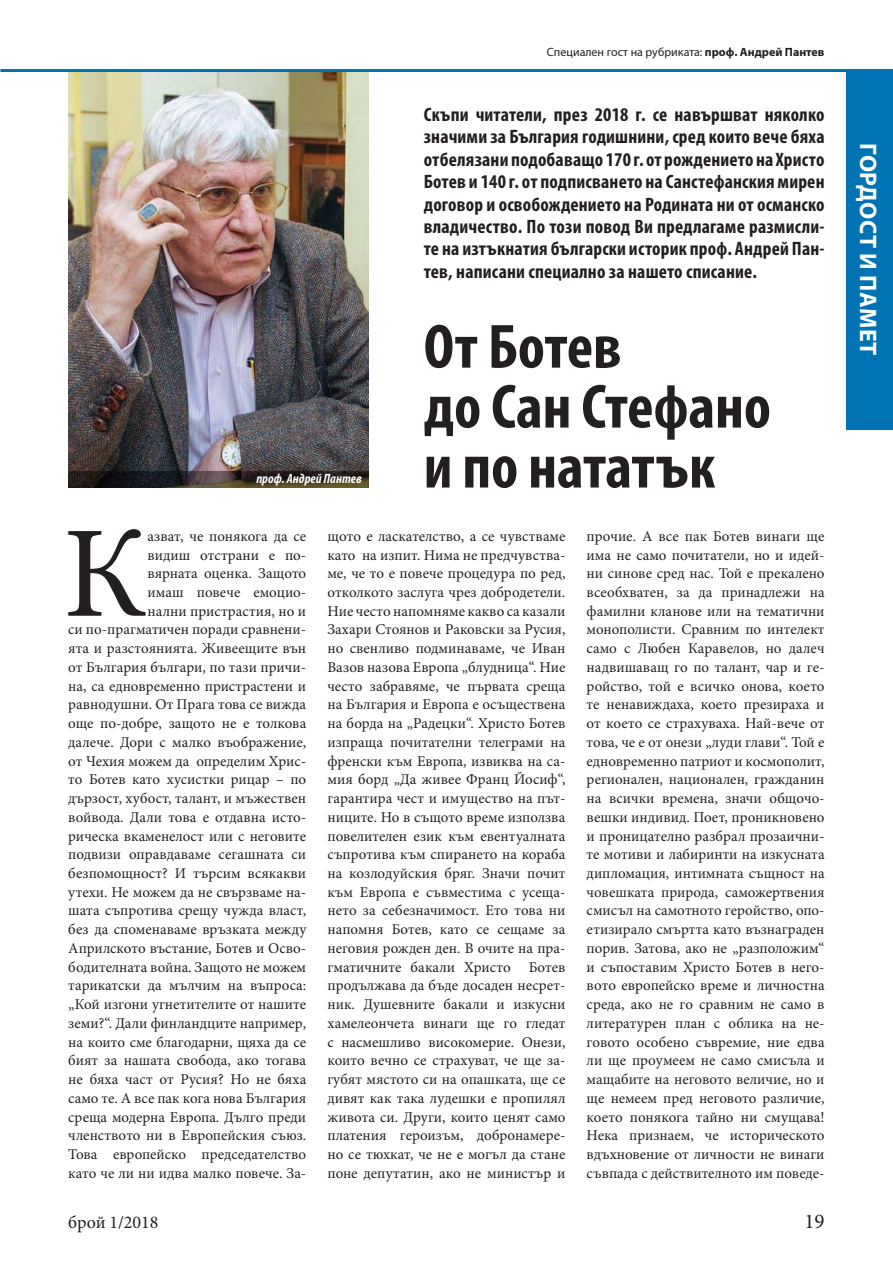
<style>
.page{position:relative;width:893px;height:1263px;background:#fff}
.page>*{position:absolute;margin:0;border:0;box-sizing:border-box;transform-origin:0 0}
.t1{font:130.2px "Minion Pro";color:#231f20}
.t2{font:700 condensed 63px/60px "Myriad Pro";color:#231f20}
.t3{font:700 24px "Myriad Pro";letter-spacing:.02em;color:#fff}
.t4{font:21px "Minion Pro";color:#231f20}
.t5{font:700 condensed 19.5px/22.5px "Myriad Pro";letter-spacing:.01em;color:#231f20;text-align:justify}
.t6{font:18px "Minion Pro";color:#231f20}
.t7{font:15px/18.8px "Minion Pro";color:#231f20;text-align:justify}
.t8{font:italic 700 condensed 13.5px "Myriad Pro";color:#fff}
.t9{font:12px "Myriad Pro";color:#231f20}
.s1{font-weight:700}
</style>
<div class="page">
<img style="left:69px;top:72px;width:299px;height:399px">
<div style="left:846px;top:69px;width:47px;height:360px;background:#0073b4"></div>
<hr style="left:0;top:69px;width:893px;height:3px;background:#0073b4">
<svg style="left:68px;top:471px;width:300px;height:17px;background:#302921"></svg>
<p class="t9" style="left:547px;top:45px;width:279px">Специален гост на рубриката: <span class="s1">проф. Андрей Пантев</span></p>
<p class="t8" style="left:256px;top:471px;width:107px">проф. Андрей Пантев</p>
<p class="t5" style="left:424px;top:103px;width:402px">Скъпи читатели, през 2018 г. се навършват няколко значими за България годишнини, сред които вече бяха отбелязани подобаващо 170 г. от рождението на Христо Ботев и 140 г. от подписването на Санстефанския мирен договор и освобождението на Родината ни от османско владичество. По този повод Ви предлагаме размисли&shy;те на изтъкнатия български историк проф. Андрей Пан&shy;тев, написани специално за нашето списание.</p>
<h2 class="t2" style="left:424px;top:316px;width:349px">От Ботев<br>до Сан Стефано и по нататък</h2>
<h1 class="t1" style="left:63px;top:495px;width:86px">К</h1>
<p class="t7" style="left:68px;top:526px;width:239px;text-align:right">азват, че понякога да се<br>видиш отстрани е по-<br>вярната оценка. Защото<br>имаш повече емоцио-<br>нални пристрастия, но и<br>си по-прагматичен поради сравнени&shy;ята и разстоянията. Живеещите вън от България българи, по тази причи&shy;на, са едновременно пристрастени и равнодушни. От Прага това се вижда още по-добре, защото не е толкова далече. Дори с малко въображение, от Чехия можем да определим Хрис&shy;то Ботев като хусистки рицар – по дързост, хубост, талант, и мъжествен войвода. Дали това е отдавна исто&shy;рическа вкаменелост или с неговите подвизи оправдаваме сегашната си безпомощност? И търсим всякакви утехи. Не можем да не свързваме на&shy;шата съпротива срещу чужда власт, без да споменаваме връзката между<br>Априлското въстание, Ботев и Осво&shy;бодителната война. Защото не можем тарикатски да мълчим на въпроса: „Кой изгони угнетителите от нашите земи?“. Дали финландците например, на които сме благодарни, щяха да се бият за нашата свобода, ако тогава не бяха част от Русия? Но не бяха само те. А все пак кога нова България среща модерна Европа. Дълго преди членството ни в Европейския съюз.<br>Това европейско председателство като че ли ни идва малко повече. За-</p>
<p class="t7" style="left:327px;top:526px;width:239px">щото е ласкателство, а се чувстваме като на изпит. Нима не предчувства&shy;ме, че то е повече процедура по ред, отколкото заслуга чрез добродетели.<br>Ние често напомняме какво са казали Захари Стоянов и Раковски за Русия, но свенливо подминаваме, че Иван Вазов назова Европа „блудница“. Ние често забравяме, че първата среща на България и Европа е осъществена на борда на „Радецки“. Христо Ботев изпраща почитателни телеграми на френски към Европа, извиква на са&shy;мия борд „Да живее Франц Йосиф“, гарантира чест и имущество на път&shy;ниците. Но в същото време използва повелителен език към евентуалната съпротива към спирането на кораба на козлодуйския бряг. Значи почит към Европа е съвместима с усеща&shy;нето за себезначимост. Ето това ни напомня Ботев, като се сещаме за неговия рожден ден. В очите на пра&shy;гматичните бакали Христо Ботев продължава да бъде досаден несрет&shy;ник. Душевните бакали и изкусни хамелеончета винаги ще го гледат с насмешливо високомерие. Онези, които вечно се страхуват, че ще за&shy;губят мястото си на опашката, ще се дивят как така лудешки е пропилял живота си. Други, които ценят само платения героизъм, добронамере&shy;но се тюхкат, че не е могъл да стане поне депутатин, ако не министър и</p>
<p class="t7" style="left:587px;top:526px;width:239px">прочие. А все пак Ботев винаги ще има не само почитатели, но и идей&shy;ни синове сред нас. Той е прекалено всеобхватен, за да принадлежи на фамилни кланове или на тематични монополисти. Сравним по интелект само с Любен Каравелов, но далеч надвишаващ го по талант, чар и ге&shy;ройство, той е всичко онова, което те ненавиждаха, което презираха и от което се страхуваха. Най-вече от това, че е от онези „луди глави“. Той е едновременно патриот и космополит, регионален, национален, гражданин на всички времена, значи общочо&shy;вешки индивид. Поет, проникновено и проницателно разбрал прозаични&shy;те мотиви и лабиринти на изкусната дипломация, интимната същност на човешката природа, саможертвения смисъл на самотното геройство, опо&shy;етизирало смъртта като възнаграден порив. Затова, ако не „разположим“ и съпоставим Христо Ботев в него&shy;вото европейско време и личностна среда, ако не го сравним не само в литературен план с облика на не&shy;говото особено съвремие, ние едва ли ще проумеем не само смисъла и мащабите на неговото величие, но и ще немеем пред неговото различие, което понякога тайно ни смущава!<br>Нека признаем, че историческото вдъхновение от личности не винаги съвпада с действителното им поведе-</p>
<p class="t6" style="left:68px;top:1211px;width:92px">брой 1/2018</p>
<h3 class="t4" style="left:804px;top:1208px;width:22px">19</h3>
<h3 class="t3" style="left:882px;top:143px;width:214px;rotate:90deg">ГОРДОСТ И ПАМЕТ</h3>
</div>
